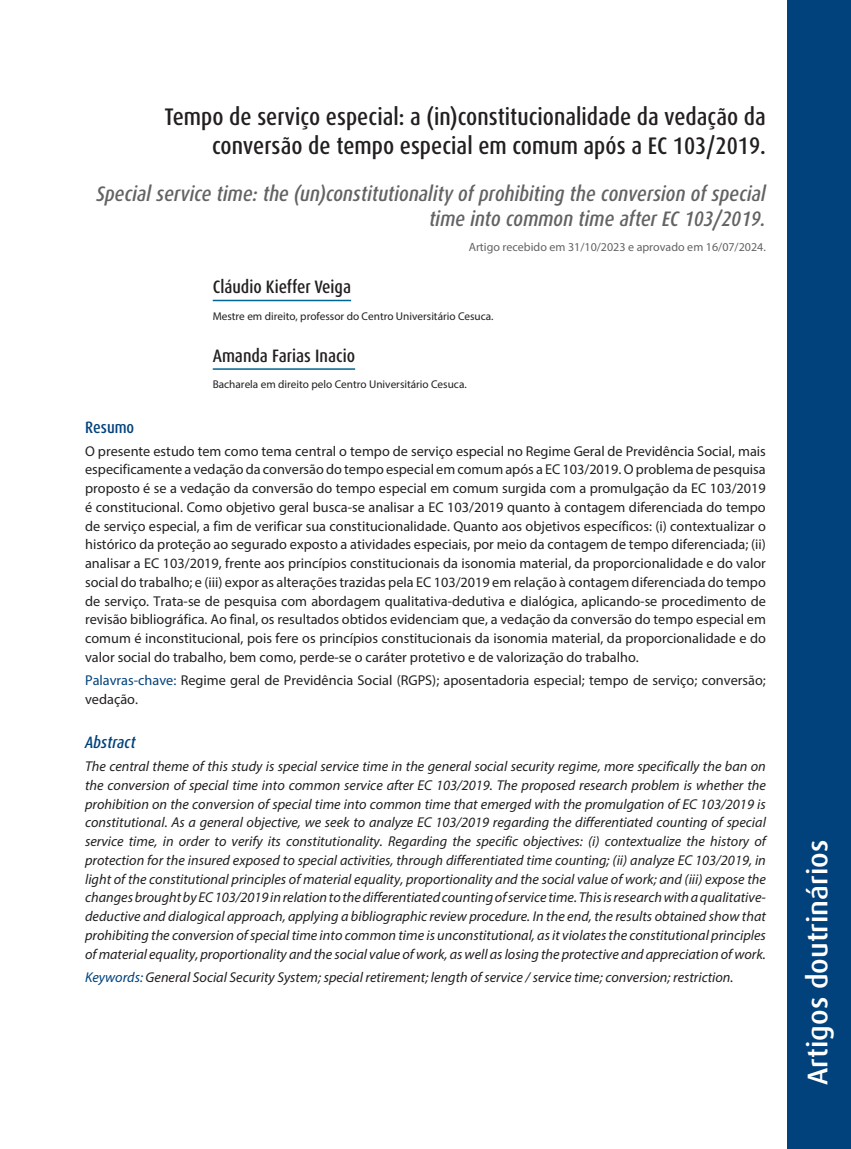
<style>
.page{position:relative;width:851px;height:1149px;background:#fff}
.page>*{position:absolute;margin:0;border:0;box-sizing:border-box;transform-origin:0 0}
.t1{font:500 28.5px "Dax Pro";color:#fff}
._00_-_TÍTULO{font:500 condensed 24px/28.8px "Dax Pro";color:#231f20;text-align:right}
._01_-_Título_em_inglês{font:italic 500 condensed 21px/25.2px "Dax Pro";color:#636366;text-align:right}
._02_-_AUTOR{font:500 condensed 18px "Dax Pro";color:#231f20}
._07_-_ABSTRACT{font:italic 500 condensed 16.5px "Dax Pro";color:#01427c}
._05_-_RESUMO{font:500 condensed 16.5px "Dax Pro";color:#01427c}
._08_-_TEXTO_RESUMO_ABSTRACT{font:italic 14.25px/18.8px "Myriad Pro";color:#231f20;text-align:justify}
._06_-_TEXTO_RESUMO{font:14.25px/18.8px "Myriad Pro";color:#231f20;text-align:justify}
._03_-_Artigo_Recebido{font:12px "Myriad Pro";color:#636366}
._04_-_BIOGRAFIA{font:11.25px "Myriad Pro";color:#231f20}
.s1{color:#01427c}
</style>
<div class="page">
<div style="left:787px;top:0;width:63px;height:1148px;background:#01427c"></div>
<hr style="left:213px;top:299px;width:138px;height:2px;background:#006494">
<hr style="left:213px;top:368px;width:142px;height:2px;background:#006494">
<p class="_00_-_TÍTULO" style="left:164px;top:103px;width:602px">Tempo de serviço especial: a (in)constitucionalidade da vedação da conversão de tempo especial em comum após a EC 103/2019.</p>
<p class="_01_-_Título_em_inglês" style="left:96px;top:181px;width:671px">Special service time: the (un)constitutionality of prohibiting the conversion of special time into common time after EC 103/2019.</p>
<p class="_03_-_Artigo_Recebido" style="left:468px;top:239px;width:299px">Artigo recebido em 31/10/2023 e aprovado em 16/07/2024.</p>
<p class="_02_-_AUTOR" style="left:213px;top:275px;width:140px">Cláudio Kieffer Veiga</p>
<p class="_04_-_BIOGRAFIA" style="left:213px;top:309px;width:282px">Mestre em direito, professor do Centro Universitário Cesuca.</p>
<p class="_02_-_AUTOR" style="left:213px;top:344px;width:144px">Amanda Farias Inacio</p>
<p class="_04_-_BIOGRAFIA" style="left:213px;top:377px;width:255px">Bacharela em direito pelo Centro Universitário Cesuca.</p>
<p class="_05_-_RESUMO" style="left:85px;top:416px;width:51px">Resumo</p>
<p class="_06_-_TEXTO_RESUMO" style="left:85px;top:441px;width:682px">O presente estudo tem como tema central o tempo de serviço especial no Regime Geral de Previdência Social, mais especificamente a vedação da conversão do tempo especial em comum após a EC 103/2019. O problema de pesquisa proposto é se a vedação da conversão do tempo especial em comum surgida com a promulgação da EC 103/2019 é constitucional. Como objetivo geral busca-se analisar a EC 103/2019 quanto à contagem diferenciada do tempo de serviço especial, a fim de verificar sua constitucionalidade. Quanto aos objetivos específicos: (i) contextualizar o histórico da proteção ao segurado exposto a atividades especiais, por meio da contagem de tempo diferenciada; (ii) analisar a EC 103/2019, frente aos princípios constitucionais da isonomia material, da proporcionalidade e do valor social do trabalho; e (iii) expor as alterações trazidas pela EC 103/2019 em relação à contagem diferenciada do tempo de serviço. Trata-se de pesquisa com abordagem qualitativa-dedutiva e dialógica, aplicando-se procedimento de revisão bibliográfica. Ao final, os resultados obtidos evidenciam que, a vedação da conversão do tempo especial em comum é inconstitucional, pois fere os princípios constitucionais da isonomia material, da proporcionalidade e do valor social do trabalho, bem como, perde-se o caráter protetivo e de valorização do trabalho.</p>
<p class="_06_-_TEXTO_RESUMO" style="left:85px;top:670px;width:682px"><span class="s1">Palavras-chave:</span> Regime geral de Previdência Social (RGPS); aposentadoria especial; tempo de serviço; conversão; vedação.</p>
<p class="_07_-_ABSTRACT" style="left:85px;top:731px;width:52px">Abstract</p>
<p class="_08_-_TEXTO_RESUMO_ABSTRACT" style="left:85px;top:756px;width:682px">The central theme of this study is special service time in the general social security regime, more specifically the ban on the conversion of special time into common service after EC 103/2019. The proposed research problem is whether the prohibition on the conversion of special time into common time that emerged with the promulgation of EC 103/2019 is constitutional. As a general objective, we seek to analyze EC 103/2019 regarding the differentiated counting of special service time, in order to verify its constitutionality. Regarding the specific objectives: (i) contextualize the history of protection for the insured exposed to special activities, through differentiated time counting; (ii) analyze EC 103/2019, in light of the constitutional principles of material equality, proportionality and the social value of work; and (iii) expose the changes brought by EC 103/2019 in relation to the differentiated counting of service time. This is research with a qualitative&shy;deductive and dialogical approach, applying a bibliographic review procedure. In the end, the results obtained show that prohibiting the conversion of special time into common time is unconstitutional, as it violates the constitutional principles of material equality, proportionality and the social value of work, as well as losing the protective and appreciation of work.</p>
<p class="_08_-_TEXTO_RESUMO_ABSTRACT" style="left:85px;top:967px;width:650px"><span class="s1">Keywords:</span> General Social Security System; special retirement; length of service / service time; conversion; restriction.</p>
<h1 class="t1" style="left:799px;top:1084px;width:247px;rotate:-90deg">Artigos doutrinários</h1>
</div>
